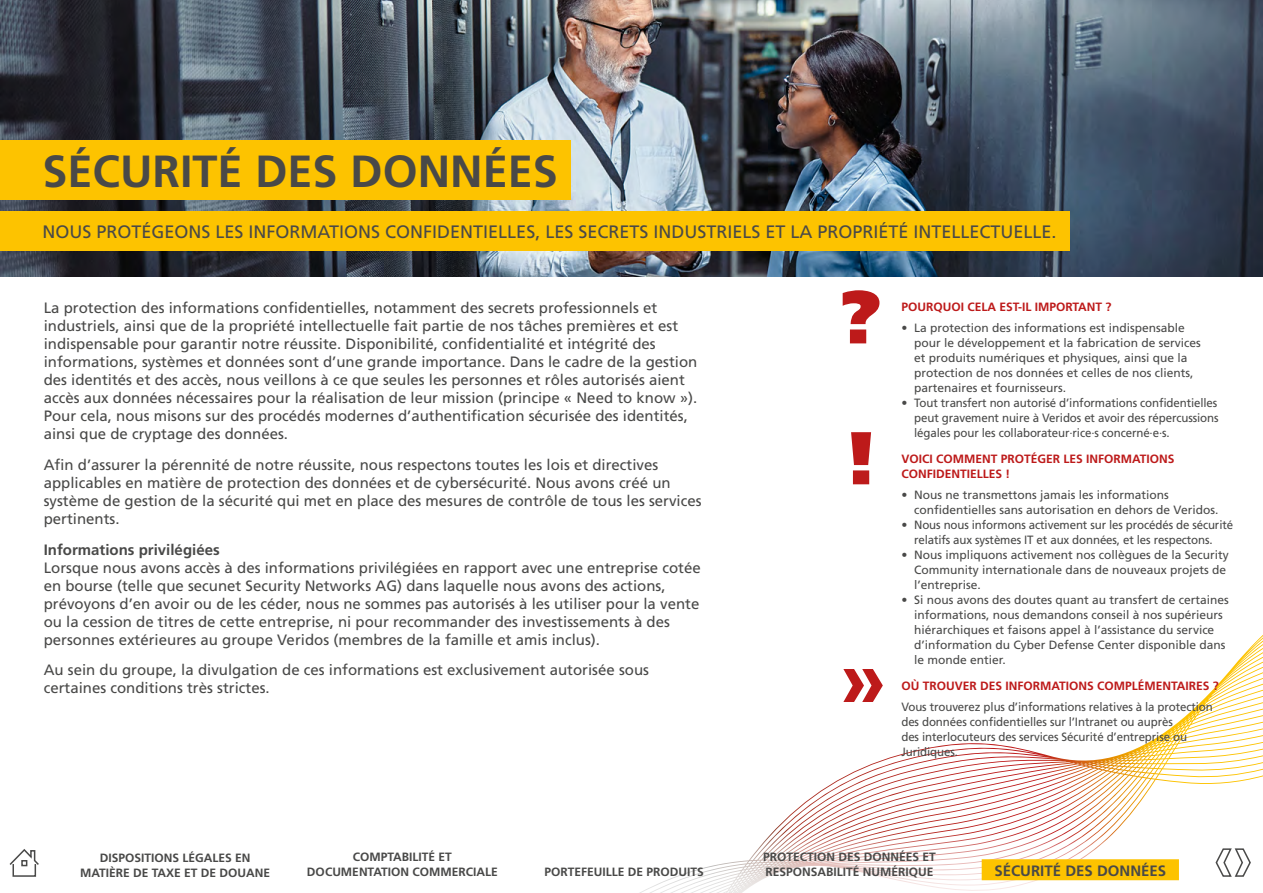
<style>
.page{position:relative;width:1263px;height:893px;background:#fff}
.page>*{position:absolute;margin:0;border:0;box-sizing:border-box;transform-origin:0 0}
.H2-Headline-30pt-gra{font:700 45px "Frutiger LT Pro";color:#494948}
.H3-Roman-12pt-grau-3{font:18px "Frutiger LT Pro";color:#494948}
.Copy_10pt_grau{font:15px/18px "Frutiger LT Pro";color:#494948}
.Copy_10pt_grau_bold{font:700 15px "Frutiger LT Pro";color:#494948}
.p_Copy_Hinweistext{font:12px/15px "Frutiger LT Pro";color:#494948}
.p_Copy_Hinweistext-2{font:12px/15px "Frutiger LT Pro";color:#494948;scale:.96 1}
.t1{font:700 12px/15px "Frutiger LT Pro";color:#494948;text-align:center}
.H4_Head_Hinweistext{font:700 12px/15px "Frutiger LT Pro";color:#bd1a1a}
</style>
<div class="page">
<svg style="left:772px;top:671px;width:458px;height:162px"></svg>
<img style="left:0;top:0;width:1263px;height:276px">
<svg style="left:843px;top:669px;width:40px;height:33px"></svg>
<div style="left:0;top:140px;width:570px;height:60px;background:#fdc300"></div>
<div style="left:0;top:212px;width:1069px;height:39px;background:#fdc300"></div>
<svg style="left:843px;top:290px;width:36px;height:53px"></svg>
<svg style="left:851px;top:432px;width:20px;height:52px"></svg>
<svg style="left:1215px;top:848px;width:36px;height:29px"></svg>
<svg style="left:9px;top:849px;width:30px;height:28px"></svg>
<div style="left:982px;top:859px;width:197px;height:21px;background:#fdc300"></div>
<h2 class="H2-Headline-30pt-gra" style="left:43px;top:144px;width:517px">SÉCURITÉ DES DONNÉES</h2>
<h3 class="H3-Roman-12pt-grau-3" style="left:43px;top:221px;width:1015px">NOUS PROTÉGEONS LES INFORMATIONS CONFIDENTIELLES, LES SECRETS INDUSTRIELS ET LA PROPRIÉTÉ INTELLECTUELLE.</h3>
<p class="Copy_10pt_grau" style="left:44px;top:299px;width:655px">La protection des informations confidentielles, notamment des secrets professionnels et industriels, ainsi que de la propriété intellectuelle fait partie de nos tâches premières et est indispensable pour garantir notre réussite. Disponibilité, confidentialité et intégrité des informations, systèmes et données sont d’une grande importance. Dans le cadre de la gestion des identités et des accès, nous veillons à ce que seules les personnes et rôles autorisés aient accès aux données nécessaires pour la réalisation de leur mission (principe « Need to know »).<br>Pour cela, nous misons sur des procédés modernes d’authentification sécurisée des identités, ainsi que de cryptage des données.</p>
<p class="Copy_10pt_grau" style="left:44px;top:456px;width:659px">Afin d’assurer la pérennité de notre réussite, nous respectons toutes les lois et directives applicables en matière de protection des données et de cybersécurité. Nous avons créé un système de gestion de la sécurité qui met en place des mesures de contrôle de tous les services pertinents.</p>
<p class="Copy_10pt_grau_bold" style="left:44px;top:541px;width:177px">Informations privilégiées</p>
<p class="Copy_10pt_grau" style="left:44px;top:559px;width:658px">Lorsque nous avons accès à des informations privilégiées en rapport avec une entreprise cotée en bourse (telle que secunet Security Networks AG) dans laquelle nous avons des actions, prévoyons d’en avoir ou de les céder, nous ne sommes pas autorisés à les utiliser pour la vente ou la cession de titres de cette entreprise, ni pour recommander des investissements à des personnes extérieures au groupe Veridos (membres de la famille et amis inclus).</p>
<p class="Copy_10pt_grau" style="left:44px;top:661px;width:607px">Au sein du groupe, la divulgation de ces informations est exclusivement autorisée sous certaines conditions très strictes.</p>
<h4 class="H4_Head_Hinweistext" style="left:901px;top:299px;width:212px">POURQUOI CELA EST-IL IMPORTANT ?</h4>
<p class="p_Copy_Hinweistext" style="left:914px;top:320px;width:288px;text-indent:-13px">• La protection des informations est indispensable pour le développement et la fabrication de services et produits numériques et physiques, ainsi que la protection de nos données et celles de nos clients, partenaires et fournisseurs.</p>
<p class="p_Copy_Hinweistext" style="left:914px;top:395px;width:306px;text-align:justify;text-indent:-13px">• Tout transfert non autorisé d’informations confidentielles peut gravement nuire à Veridos et avoir des répercussions légales pour les collaborateur·rice·s concerné·e·s.</p>
<h4 class="H4_Head_Hinweistext" style="left:901px;top:451px;width:275px">VOICI COMMENT PROTÉGER LES INFORMATIONS<br>CONFIDENTIELLES !</h4>
<p class="p_Copy_Hinweistext" style="left:914px;top:487px;width:306px;text-indent:-13px">• Nous ne transmettons jamais les informations confidentielles sans autorisation en dehors de Veridos.</p>
<p class="p_Copy_Hinweistext" style="left:914px;top:517px;width:320px;text-indent:-13px">• Nous nous informons activement sur les procédés de sécurité relatifs aux systèmes IT et aux données, et les respectons.</p>
<p class="p_Copy_Hinweistext" style="left:914px;top:547px;width:316px;text-indent:-13px">• Nous impliquons activement nos collègues de la Security<br>Community internationale dans de nouveaux projets de l’entreprise.</p>
<p class="p_Copy_Hinweistext" style="left:914px;top:592px;width:316px;text-indent:-13px">• Si nous avons des doutes quant au transfert de certaines informations, nous demandons conseil à nos supérieurs hiérarchiques et faisons appel à l’assistance du service d’information du Cyber Defense Center disponible dans le monde entier.</p>
<h4 class="H4_Head_Hinweistext" style="left:901px;top:678px;width:319px">OÙ TROUVER DES INFORMATIONS COMPLÉMENTAIRES ?</h4>
<p class="p_Copy_Hinweistext-2" style="left:901px;top:700px;width:326px">Vous trouverez plus d’informations relatives à la protection des données confidentielles sur l’Intranet ou auprès<br>des interlocuteurs des services Sécurité d’entreprise ou Juridiques.</p>
<p class="t1" style="left:80px;top:850px;width:192px">DISPOSITIONS LÉGALES EN<br>MATIÈRE DE TAXE ET DE DOUANE</p>
<p class="t1" style="left:307px;top:849px;width:192px">COMPTABILITÉ ET<br>DOCUMENTATION COMMERCIALE</p>
<p class="t1" style="left:544px;top:864px;width:161px">PORTEFEUILLE DE PRODUITS</p>
<p class="t1" style="left:763px;top:849px;width:174px;text-align:left">PROTECTION DES DONNÉES ET<br>RESPONSABILITÉ NUMÉRIQUE</p>
<p class="Copy_10pt_grau_bold" style="left:994px;top:862px;width:173px">SÉCURITÉ DES DONNÉES</p>
</div>
